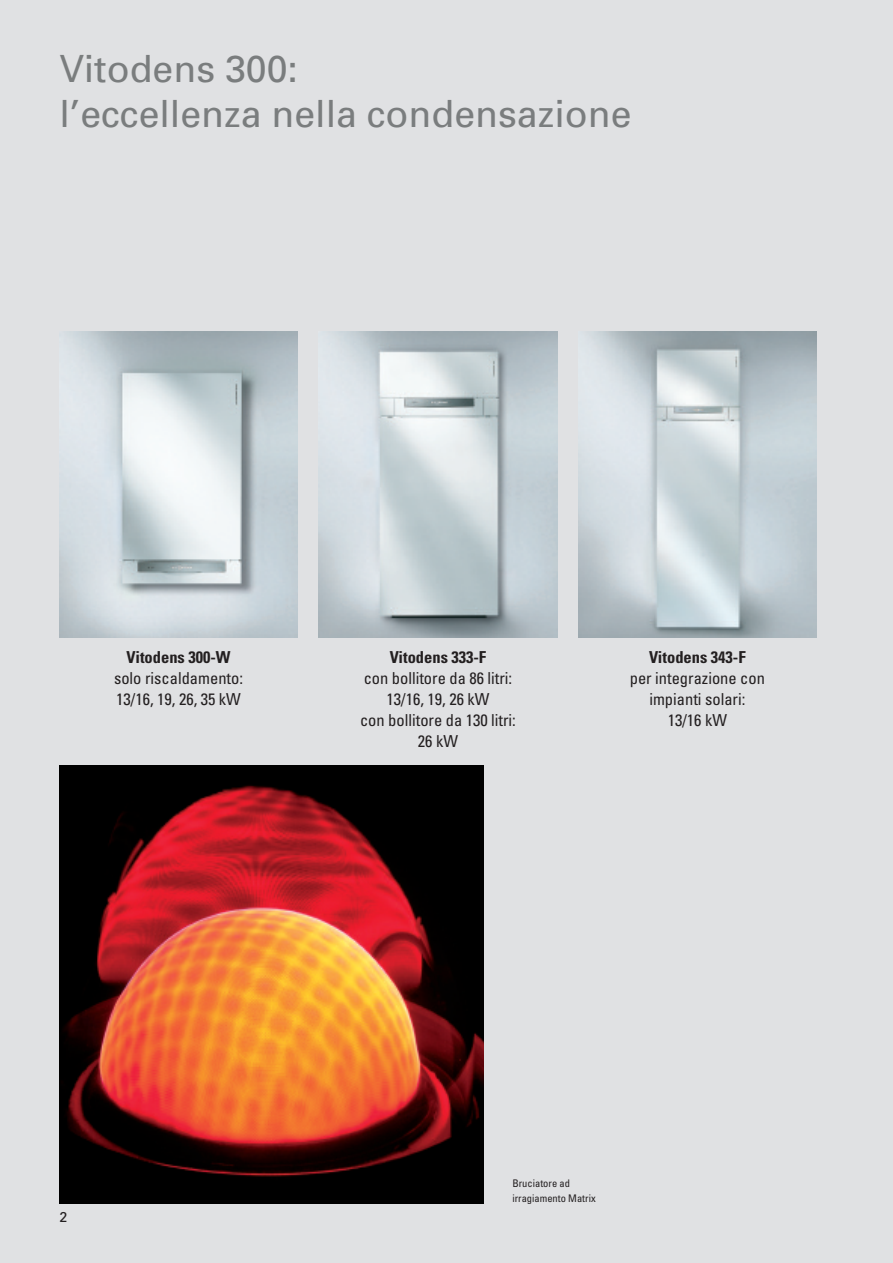
<style>
.page{position:relative;width:893px;height:1263px;background:#e0e1e3}
.page>*{position:absolute;margin:0;border:0;box-sizing:border-box;transform-origin:0 0}
.t1{font:37.5px/45px "Univers";color:#7a7d7e}
.t2{font:condensed 16.5px/21px "Univers";color:#231f20;text-align:center}
.t3{font:700 condensed 16.5px "Univers";color:#231f20}
.t4{font:14.25px "Univers";color:#231f20}
.t5{font:condensed 10.5px/15px "Univers";color:#231f20}
</style>
<div class="page">
<img style="left:60px;top:332px;width:238px;height:306px">
<img style="left:60px;top:765px;width:424px;height:438px">
<img style="left:319px;top:332px;width:238px;height:306px">
<img style="left:578px;top:332px;width:238px;height:306px">
<h1 class="t1" style="left:60px;top:50px;width:573px">Vitodens 300:<br>l’eccellenza nella condensazione</h1>
<p class="t3" style="left:127px;top:651px;width:105px">Vitodens 300-W</p>
<p class="t2" style="left:114px;top:668px;width:131px;text-align:left">solo riscaldamento:<br>13/16, 19, 26, 35 kW</p>
<p class="t3" style="left:390px;top:651px;width:98px">Vitodens 333-F</p>
<p class="t2" style="left:360px;top:668px;width:157px">con bollitore da 86 litri:<br>13/16, 19, 26 kW<br>con bollitore da 130 litri:<br>26 kW</p>
<p class="t3" style="left:649px;top:651px;width:98px">Vitodens 343-F</p>
<p class="t2" style="left:630px;top:668px;width:137px">per integrazione con impianti solari:<br>13/16 kW</p>
<p class="t4" style="left:60px;top:1212px;width:9px">2</p>
<p class="t5" style="left:512px;top:1176px;width:85px">Bruciatore ad irragiamento Matrix</p>
</div>
